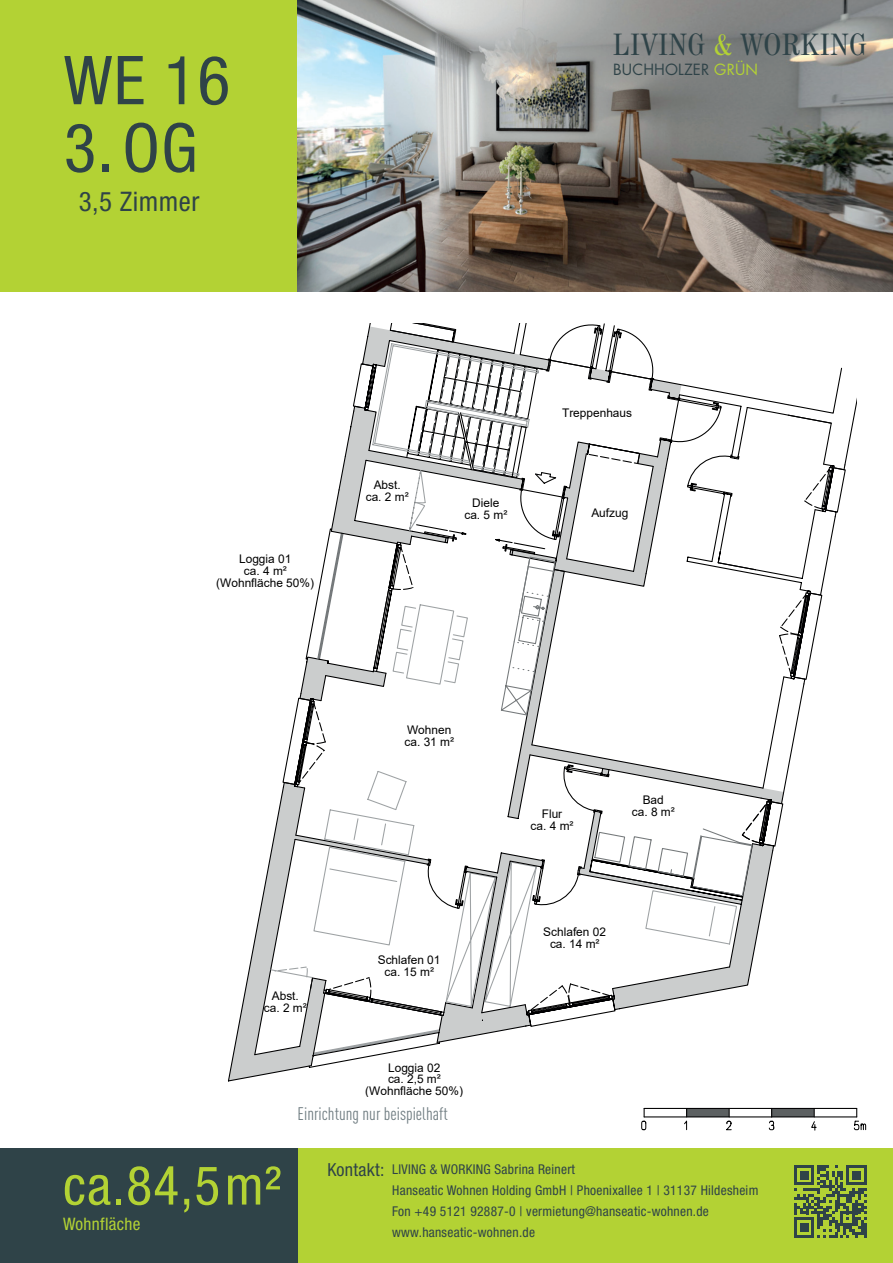
<style>
.page{position:relative;width:893px;height:1263px;background:#fff}
.page>*{position:absolute;margin:0;border:0;box-sizing:border-box;transform-origin:0 0}
.t1{font:condensed 67.5px/67.5px "Helvetica Neue";color:#2f4348}
.t2{font:condensed 54px "Helvetica Neue";letter-spacing:.02em;color:#b3d234}
.t3{font:condensed 30.45px "Century 725 BT";letter-spacing:.03em;color:#2f4348}
.t4{font:condensed 27px "Helvetica Neue";letter-spacing:.02em;color:#2f4348}
.t5{font:condensed 18px "DIN Pro";color:#6f7c81}
.t6{font:condensed 18px "Helvetica Neue";letter-spacing:.02em;color:#2f4348}
.t7{font:condensed 17.25px "Helvetica Neue";letter-spacing:.02em;color:#b3d234}
.t8{font:15px "Futura";letter-spacing:.01em;color:#2f4348}
.t9{font:condensed 13.5px/21px "Helvetica Neue";letter-spacing:.02em;color:#2f4348}
.t10{font:11.85px/11.9px "Arial";color:#000001;text-align:center}
.s1{color:#b3d234}
</style>
<div class="page">
<div style="left:0;top:0;width:298px;height:291px;background:#b3d234"></div>
<div style="left:298px;top:1149px;width:595px;height:114px;background:#b3d234"></div>
<div style="left:0;top:1149px;width:298px;height:114px;background:#2f4348"></div>
<svg style="left:794px;top:1165px;width:72px;height:72px"></svg>
<img style="left:298px;top:0;width:595px;height:291px">
<svg style="left:228px;top:942px;width:77px;height:135px"></svg>
<svg style="left:254px;top:398px;width:603px;height:669px"></svg>
<svg style="left:270px;top:323px;width:576px;height:733px"></svg>
<svg style="left:641px;top:1108px;width:176px;height:23px"></svg>
<hr style="left:644px;top:1108px;width:85px;height:1px;background:#000001">
<hr style="left:729px;top:1108px;width:43px;height:1px;background:#000001">
<hr style="left:644px;top:1116px;width:128px;height:1px;background:#000001">
<svg style="left:853px;top:1108px;width:13px;height:22px"></svg>
<hr style="left:772px;top:1108px;width:85px;height:1px;background:#000001">
<hr style="left:772px;top:1116px;width:85px;height:1px;background:#000001">
<h1 class="t1" style="left:64px;top:46px;width:168px">WE 16<br>3.OG</h1>
<h3 class="t4" style="left:79px;top:185px;width:122px">3,5 Zimmer</h3>
<h3 class="t3" style="left:613px;top:26px;width:255px">LIVING <span class="s1">&amp;</span> WORKING</h3>
<p class="t8" style="left:613px;top:60px;width:146px">BUCHHOLZER <span class="s1">GRÜN</span></p>
<p class="t10" style="left:216px;top:553px;width:99px">Loggia 01<br>ca. 4 m² (Wohnfläche 50%)</p>
<p class="t10" style="left:366px;top:479px;width:44px">Abst. ca. 2 m²</p>
<p class="t10" style="left:345px;top:492px;width:44px">ca. 4 m²</p>
<p class="t10" style="left:464px;top:497px;width:44px">Diele ca. 5 m²</p>
<p class="t10" style="left:562px;top:407px;width:72px">Treppenhaus</p>
<p class="t10" style="left:591px;top:507px;width:38px">Aufzug</p>
<p class="t10" style="left:405px;top:724px;width:51px;text-align:left">Wohnen ca. 31 m²</p>
<p class="t10" style="left:264px;top:990px;width:44px">Abst. ca. 2 m²</p>
<p class="t10" style="left:378px;top:954px;width:64px">Schlafen 01 ca. 15 m²</p>
<p class="t10" style="left:365px;top:1061px;width:99px">Loggia 02<br>ca. 2,5 m² (Wohnfläche 50%)</p>
<p class="t10" style="left:531px;top:808px;width:44px">Flur<br>ca. 4 m²</p>
<p class="t10" style="left:632px;top:794px;width:44px">Bad<br>ca. 8 m²</p>
<p class="t10" style="left:543px;top:925px;width:64px">Schlafen 02 ca. 14 m²</p>
<h2 class="t2" style="left:63px;top:1154px;width:220px">ca.84,5m²</h2>
<h3 class="t7" style="left:63px;top:1214px;width:79px">Wohnfläche</h3>
<h3 class="t5" style="left:298px;top:1101px;width:152px">Einrichtung nur beispielhaft</h3>
<p class="t9" style="left:392px;top:1158px;width:368px">LIVING &amp; WORKING Sabrina Reinert<br>Hanseatic Wohnen Holding GmbH | Phoenixallee 1 | 31137 Hildesheim Fon +49 5121 92887-0 | vermietung@hanseatic-wohnen.de www.hanseatic-wohnen.de</p>
<h3 class="t6" style="left:327px;top:1159px;width:59px">Kontakt:</h3>
</div>
